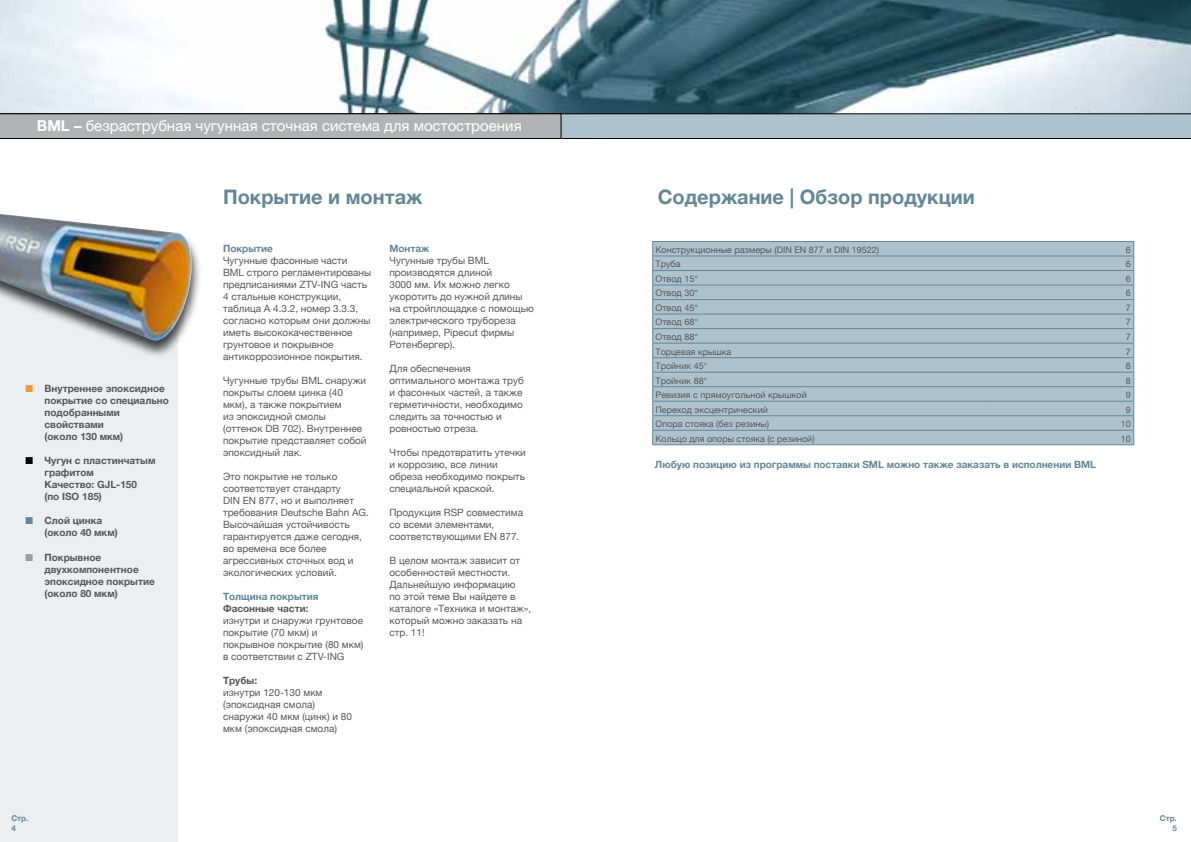
<style>
.page{position:relative;width:1191px;height:842px;background:#fff}
.page>*{position:absolute;margin:0;border:0;box-sizing:border-box;transform-origin:0 0}
.t1{font:700 20px "Helvetica Neue";color:#638798}
.t2{font:15px "Helvetica Neue";color:#fff}
.t3{font:10px/12px "Helvetica Neue";color:#58585a}
.t4{font:700 10px/12px "Helvetica Neue";color:#58585a}
.t5{font:700 10px "Helvetica Neue";color:#638798}
.t6{font:9px "Helvetica Neue";color:#58585a}
.t7{font:700 8px/9.6px "Helvetica Neue";color:#638798;text-align:right}
.s1{font-weight:700}
.s2{color:#f2963f}
.s3{color:#000}
.s4{color:#638798}
.s5{color:#9c9e9f}
</style>
<div class="page">
<img style="left:0;top:0;width:1191px;height:113px">
<svg style="left:0;top:113px;width:1191px;height:26px;background:#a0abb1"></svg>
<div style="left:0;top:241px;width:178px;height:601px;background:#ebeff2"></div>
<div style="left:0;top:212px;width:202px;height:146px;background:#000;opacity:.75"></div>
<img style="left:0;top:214px;width:32px;height:79px">
<div style="left:653px;top:242px;width:480px;height:202px;background:#adc2cd"></div>
<hr style="left:652px;top:241px;width:333px;height:1px;background:#638798">
<hr style="left:985px;top:241px;width:149px;height:1px;background:#638798">
<hr style="left:652px;top:255px;width:333px;height:1px;background:#638798">
<hr style="left:985px;top:255px;width:149px;height:1px;background:#638798">
<hr style="left:652px;top:270px;width:333px;height:1px;background:#638798">
<hr style="left:985px;top:270px;width:149px;height:1px;background:#638798">
<hr style="left:652px;top:285px;width:333px;height:1px;background:#638798">
<hr style="left:985px;top:285px;width:149px;height:1px;background:#638798">
<svg style="left:652px;top:242px;width:1px;height:202px"></svg>
<hr style="left:652px;top:299px;width:333px;height:1px;background:#638798">
<hr style="left:985px;top:299px;width:149px;height:1px;background:#638798">
<svg style="left:1133px;top:242px;width:1px;height:202px"></svg>
<hr style="left:652px;top:314px;width:333px;height:1px;background:#638798">
<hr style="left:985px;top:314px;width:149px;height:1px;background:#638798">
<hr style="left:652px;top:328px;width:333px;height:1px;background:#638798">
<hr style="left:985px;top:328px;width:149px;height:1px;background:#638798">
<hr style="left:652px;top:343px;width:333px;height:1px;background:#638798">
<hr style="left:985px;top:343px;width:149px;height:1px;background:#638798">
<hr style="left:652px;top:357px;width:333px;height:1px;background:#638798">
<hr style="left:985px;top:357px;width:149px;height:1px;background:#638798">
<hr style="left:652px;top:372px;width:333px;height:1px;background:#638798">
<hr style="left:985px;top:372px;width:149px;height:1px;background:#638798">
<hr style="left:652px;top:386px;width:333px;height:1px;background:#638798">
<hr style="left:985px;top:386px;width:149px;height:1px;background:#638798">
<hr style="left:652px;top:401px;width:333px;height:1px;background:#638798">
<hr style="left:985px;top:401px;width:149px;height:1px;background:#638798">
<hr style="left:652px;top:415px;width:333px;height:1px;background:#638798">
<hr style="left:985px;top:415px;width:149px;height:1px;background:#638798">
<hr style="left:652px;top:430px;width:333px;height:1px;background:#638798">
<hr style="left:985px;top:430px;width:149px;height:1px;background:#638798">
<hr style="left:652px;top:444px;width:333px;height:1px;background:#638798">
<hr style="left:985px;top:444px;width:149px;height:1px;background:#638798">
<h2 class="t2" style="left:37px;top:115px;width:486px"><span class="s1">BML –</span> безраструбная чугунная сточная система для мостостроения</h2>
<p class="t4" style="left:45px;top:383px;width:126px;text-indent:-19px"><span class="s2">■</span> Внутреннее эпоксидное покрытие со специально подобранными свойствами<br>(около 130 мкм)</p>
<p class="t4" style="left:45px;top:455px;width:112px;text-indent:-19px"><span class="s3">■</span> Чугун с пластинчатым графитом<br>Качество: GJL-150<br>(по ISO 185)</p>
<p class="t4" style="left:45px;top:515px;width:75px;text-indent:-19px"><span class="s4">■</span> Слой цинка (около 40 мкм)</p>
<p class="t4" style="left:45px;top:551px;width:112px;text-indent:-19px"><span class="s5">■</span> Покрывное двухкомпонентное эпоксидное покрытие (около 80 мкм)</p>
<h1 class="t1" style="left:223px;top:181px;width:201px">Покрытие и монтаж</h1>
<h1 class="t1" style="left:658px;top:181px;width:318px">Содержание | Обзор продукции</h1>
<p class="t5" style="left:223px;top:241px;width:51px">Покрытие</p>
<p class="t3" style="left:223px;top:255px;width:150px">Чугунные фасонные части<br>BML строго регламентированы предписаниями ZTV-ING часть<br>4 стальные конструкции, таблица А 4.3.2, номер 3.3.3, согласно которым они должны иметь высококачественное грунтовое и покрывное антикоррозионное покрытия.</p>
<p class="t3" style="left:223px;top:375px;width:145px">Чугунные трубы BML снаружи покрыты слоем цинка (40 мкм), а также покрытием<br>из эпоксидной смолы (оттенок DB 702). Внутреннее покрытие представляет собой эпоксидный лак.</p>
<p class="t3" style="left:223px;top:471px;width:147px">Это покрытие не только соответствует стандарту<br>DIN EN 877, но и выполняет требования Deutsche Bahn AG.<br>Высочайшая устойчивость гарантируется даже сегодня, во времена все более агрессивных сточных вод и экологических условий.</p>
<p class="t5" style="left:223px;top:589px;width:97px">Толщина покрытия</p>
<p class="t4" style="left:223px;top:603px;width:87px">Фасонные части:</p>
<p class="t3" style="left:223px;top:615px;width:142px">изнутри и снаружи грунтовое покрытие (70 мкм) и покрывное покрытие (80 мкм) в соответствии с ZTV-ING</p>
<p class="t4" style="left:223px;top:675px;width:36px">Трубы:</p>
<p class="t3" style="left:223px;top:687px;width:130px">изнутри 120-130 мкм (эпоксидная смола) снаружи 40 мкм (цинк) и 80 мкм (эпоксидная смола)</p>
<p class="t5" style="left:389px;top:241px;width:41px">Монтаж</p>
<p class="t3" style="left:389px;top:255px;width:146px">Чугунные трубы ВML производятся длиной<br>3000 мм. Их можно легко укоротить до нужной длины на стройплощадке с помощью электрического трубореза (например, Pipecut фирмы<br>Ротенбергер).</p>
<p class="t3" style="left:389px;top:363px;width:136px">Для обеспечения оптимального монтажа труб и фасонных частей, а также герметичности, необходимо следить за точностью и ровностью отреза.</p>
<p class="t3" style="left:389px;top:447px;width:138px">Чтобы предотвратить утечки и коррозию, все линии обреза необходимо покрыть специальной краской.</p>
<p class="t3" style="left:389px;top:507px;width:135px">Продукция RSP совместима со всеми элементами, соответствующими EN 877.</p>
<p class="t3" style="left:389px;top:555px;width:143px">В целом монтаж зависит от особенностей местности.<br>Дальнейшую информацию<br>по этой теме Вы найдете в каталоге «Техника и монтаж», который можно заказать на стр. 11!</p>
<p class="t6" style="left:655px;top:243px;width:225px">Конструкционные размеры (DIN EN 877 и DIN 19522)</p>
<p class="t6" style="left:1126px;top:243px;width:7px">6</p>
<p class="t6" style="left:655px;top:258px;width:26px">Труба</p>
<p class="t6" style="left:1126px;top:258px;width:7px">6</p>
<p class="t6" style="left:655px;top:272px;width:44px">Отвод 15°</p>
<p class="t6" style="left:1126px;top:272px;width:7px">6</p>
<p class="t6" style="left:655px;top:287px;width:44px">Отвод 30°</p>
<p class="t6" style="left:1126px;top:287px;width:7px">6</p>
<p class="t6" style="left:655px;top:301px;width:44px">Отвод 45°</p>
<p class="t6" style="left:1126px;top:301px;width:7px">7</p>
<p class="t6" style="left:655px;top:316px;width:44px">Отвод 68°</p>
<p class="t6" style="left:1126px;top:316px;width:7px">7</p>
<p class="t6" style="left:655px;top:330px;width:44px">Отвод 88°</p>
<p class="t6" style="left:1126px;top:330px;width:7px">7</p>
<p class="t6" style="left:655px;top:345px;width:77px">Торцевая крышка</p>
<p class="t6" style="left:1126px;top:345px;width:7px">7</p>
<p class="t6" style="left:655px;top:359px;width:53px">Тройник 45°</p>
<p class="t6" style="left:1126px;top:359px;width:7px">8</p>
<p class="t6" style="left:655px;top:374px;width:53px">Тройник 88°</p>
<p class="t6" style="left:1126px;top:374px;width:7px">8</p>
<p class="t6" style="left:655px;top:388px;width:153px">Ревизия с прямоугольной крышкой</p>
<p class="t6" style="left:1126px;top:388px;width:7px">9</p>
<p class="t6" style="left:655px;top:403px;width:114px">Переход эксцентрический</p>
<p class="t6" style="left:1126px;top:403px;width:7px">9</p>
<p class="t6" style="left:655px;top:417px;width:115px">Опора стояка (без резины)</p>
<p class="t6" style="left:1121px;top:417px;width:12px">10</p>
<p class="t6" style="left:655px;top:432px;width:161px">Кольцо для опоры стояка (с резиной)</p>
<p class="t6" style="left:1121px;top:432px;width:12px">10</p>
<p class="t5" style="left:655px;top:457px;width:443px">Любую позицию из программы поставки SML можно также заказать в исполнении ВML</p>
<p class="t7" style="left:11px;top:814px;width:19px;text-align:left">Стр.<br>4</p>
<p class="t7" style="left:1159px;top:814px;width:19px">Стр.<br>5</p>
</div>
